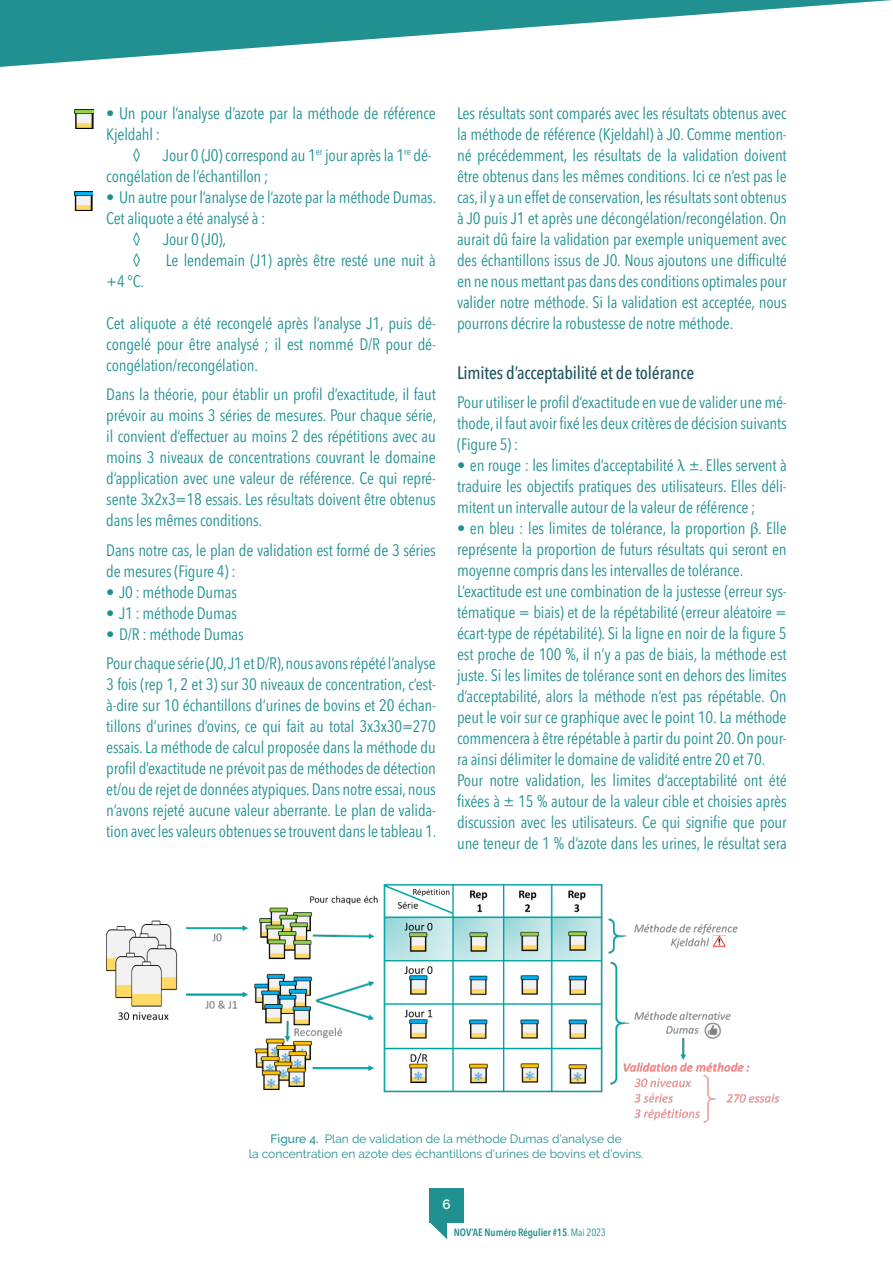
<style>
.page{position:relative;width:893px;height:1263px;background:#fff}
.page>*{position:absolute;margin:0;border:0;box-sizing:border-box;transform-origin:0 0}
.texte_article{font:500 condensed 18px "Avenir Next LT Pro";letter-spacing:-.01em;color:#1f5560}
.texte_article-2{font:condensed 16.5px/21px "Avenir Next LT Pro";letter-spacing:-.01em;color:#219091;text-align:justify}
.t1{font:600 13.5px "Raleway";color:#fff}
.Legende_sarcelle{font:12px "Raleway";color:#219091}
.t2{font:600 condensed 10.5px "Avenir Next LT Pro";letter-spacing:-.01em;color:#219091}
.s1{font-family:"Minion Pro";font-stretch:normal}
.s2{font-weight:500}
.s3{font-weight:400}
</style>
<div class="page">
<svg style="left:429px;top:1222px;width:18px;height:17px"></svg>
<div style="left:429px;top:1188px;width:34px;height:34px;background:#219091"></div>
<svg style="left:0;top:0;width:892px;height:67px"></svg>
<img style="left:106px;top:884px;width:673px;height:239px">
<img style="left:75px;top:109px;width:18px;height:20px">
<img style="left:75px;top:191px;width:18px;height:19px">
<p class="texte_article-2" style="left:106px;top:103px;width:331px">• Un pour l’analyse d’azote par la méthode de référence<br>Kjeldahl :</p>
<p class="texte_article-2" style="left:132px;top:145px;width:11px">◊</p>
<p class="texte_article-2" style="left:106px;top:145px;width:327px;text-indent:57px">Jour 0 (J0) correspond au 1<sup>er</sup> jour après la 1<sup>re</sup> dé&shy;congélation de l’échantillon ;</p>
<p class="texte_article-2" style="left:106px;top:187px;width:331px">• Un autre pour l’analyse de l’azote par la méthode Dumas.<br>Cet aliquote a été analysé à :</p>
<p class="texte_article-2" style="left:132px;top:229px;width:11px">◊</p>
<p class="texte_article-2" style="left:163px;top:229px;width:65px">Jour 0 (J0),</p>
<p class="texte_article-2" style="left:132px;top:250px;width:11px">◊</p>
<p class="texte_article-2" style="left:166px;top:250px;width:271px">Le lendemain (J1) après être resté une nuit à</p>
<p class="texte_article-2" style="left:106px;top:271px;width:39px">+4 °C.</p>
<p class="texte_article-2" style="left:106px;top:313px;width:331px">Cet aliquote a été recongelé après l’analyse J1, puis dé&shy;congelé pour être analysé ; il est nommé D/R pour dé&shy;congélation/recongélation.</p>
<p class="texte_article-2" style="left:106px;top:384px;width:331px">Dans la théorie, pour établir un profil d’exactitude, il faut prévoir au moins 3 séries de mesures. Pour chaque série, il convient d’effectuer au moins 2 des répétitions avec au moins 3 niveaux de concentrations couvrant le domaine d’application avec une valeur de référence. Ce qui repré&shy;sente 3x2x3=18 essais. Les résultats doivent être obtenus dans les mêmes conditions.</p>
<p class="texte_article-2" style="left:106px;top:540px;width:331px">Dans notre cas, le plan de validation est formé de 3 séries de mesures (Figure 4) :</p>
<p class="texte_article-2" style="left:106px;top:582px;width:132px">• J0 : méthode Dumas</p>
<p class="texte_article-2" style="left:106px;top:603px;width:132px">• J1 : méthode Dumas</p>
<p class="texte_article-2" style="left:106px;top:624px;width:139px">• D/R : méthode Dumas</p>
<p class="texte_article-2" style="left:106px;top:653px;width:332px">Pour chaque série (J0, J1 et D/R), nous avons répété l’analyse 3 fois (rep 1, 2 et 3) sur 30 niveaux de concentration, c’est&shy;à-dire sur 10 échantillons d’urines de bovins et 20 échan&shy;tillons d’urines d’ovins, ce qui fait au total 3x3x30=270 essais. La méthode de calcul proposée dans la méthode du profil d’exactitude ne prévoit pas de méthodes de détection et/ou de rejet de données atypiques. Dans notre essai, nous n’avons rejeté aucune valeur aberrante. Le plan de valida&shy;tion avec les valeurs obtenues se trouvent dans le tableau 1.</p>
<p class="texte_article-2" style="left:457px;top:103px;width:331px">Les résultats sont comparés avec les résultats obtenus avec la méthode de référence (Kjeldahl) à J0. Comme mention&shy;né précédemment, les résultats de la validation doivent être obtenus dans les mêmes conditions. Ici ce n’est pas le cas, il y a un effet de conservation, les résultats sont obtenus à J0 puis J1 et après une décongélation/recongélation. On aurait dû faire la validation par exemple uniquement avec des échantillons issus de J0. Nous ajoutons une difficulté en ne nous mettant pas dans des conditions optimales pour valider notre méthode. Si la validation est acceptée, nous pourrons décrire la robustesse de notre méthode.</p>
<p class="texte_article" style="left:457px;top:362px;width:239px">Limites d’acceptabilité et de tolérance</p>
<p class="texte_article-2" style="left:457px;top:392px;width:331px">Pour utiliser le profil d’exactitude en vue de valider une mé&shy;thode, il faut avoir fixé les deux critères de décision suivants (Figure 5) :</p>
<p class="texte_article-2" style="left:457px;top:455px;width:331px">• en rouge : les limites d’acceptabilité <span class="s1">λ</span> ±. Elles servent à traduire les objectifs pratiques des utilisateurs. Elles déli&shy;mitent un intervalle autour de la valeur de référence ;</p>
<p class="texte_article-2" style="left:457px;top:518px;width:331px">• en bleu : les limites de tolérance, la proportion <span class="s1">β</span>. Elle représente la proportion de futurs résultats qui seront en moyenne compris dans les intervalles de tolérance.</p>
<p class="texte_article-2" style="left:457px;top:581px;width:331px">L’exactitude est une combination de la justesse (erreur sys&shy;tématique = biais) et de la répétabilité (erreur aléatoire = écart-type de répétabilité). Si la ligne en noir de la figure 5 est proche de 100 %, il n’y a pas de biais, la méthode est juste. Si les limites de tolérance sont en dehors des limites d’acceptabilité, alors la méthode n’est pas répétable. On peut le voir sur ce graphique avec le point 10. La méthode commencera à être répétable à partir du point 20. On pour&shy;ra ainsi délimiter le domaine de validité entre 20 et 70.</p>
<p class="texte_article-2" style="left:457px;top:770px;width:331px">Pour notre validation, les limites d’acceptabilité ont été fixées à ± 15 % autour de la valeur cible et choisies après discussion avec les utilisateurs. Ce qui signifie que pour une teneur de 1 % d’azote dans les urines, le résultat sera</p>
<p class="Legende_sarcelle" style="left:271px;top:1132px;width:353px"><span class="s2">Figure 4.</span> Plan de validation de la méthode Dumas d’analyse de</p>
<p class="Legende_sarcelle" style="left:249px;top:1147px;width:396px">la concentration en azote des échantillons d’urines de bovins et d’ovins.</p>
<p class="t1" style="left:442px;top:1197px;width:10px">6</p>
<p class="t2" style="left:454px;top:1226px;width:153px">NOV’AE Numéro Régulier #15<span class="s3">. Mai 2023</span></p>
</div>
